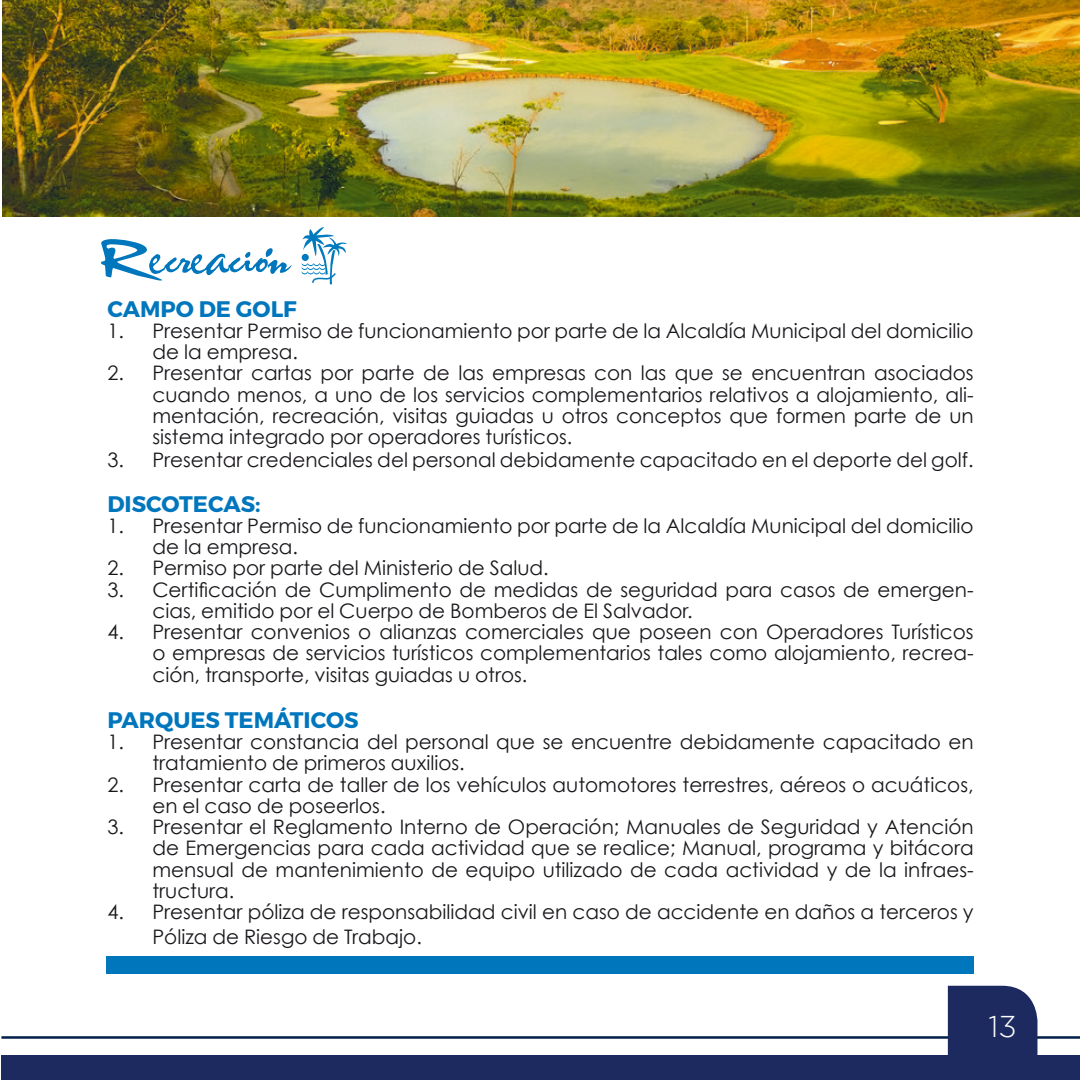
<style>
.page{position:relative;width:1080px;height:1080px;background:#fff}
.page>*{position:absolute;margin:0;border:0;box-sizing:border-box;transform-origin:0 0}
.t1{font:300 30px "Gotham";color:#fff}
.t2{font:22.5px "Trueno Bd";color:#0076bd}
.t3{font:20px/21.2px "Century Gothic";color:#1a171c}
</style>
<div class="page">
<img style="left:2px;top:0;width:1078px;height:216px">
<svg style="left:302px;top:227px;width:45px;height:57px"></svg>
<svg style="left:101px;top:239px;width:191px;height:42px"></svg>
<div style="left:106px;top:957px;width:868px;height:17px;background:#0076bd"></div>
<hr style="left:1px;top:1036px;width:1079px;height:3px;background:#001f49">
<div style="left:1px;top:1056px;width:1079px;height:24px;background:#1d2a5f"></div>
<div style="left:948px;top:986px;width:89px;height:70px;background:#1d2a5f"></div>
<p class="t2" style="left:107px;top:295px;width:191px">CAMPO DE GOLF</p>
<p class="t3" style="left:152px;top:320px;width:823px;text-indent:-45px">1. Presentar Permiso de funcionamiento por parte de la Alcaldía Municipal del domicilio de la empresa.</p>
<p class="t3" style="left:152px;top:362px;width:823px;text-align:justify;text-indent:-45px">2. Presentar cartas por parte de las empresas con las que se encuentran asociados cuando menos, a uno de los servicios complementarios relativos a alojamiento, ali&shy;mentación, recreación, visitas guiadas u otros conceptos que formen parte de un sistema integrado por operadores turísticos.</p>
<p class="t3" style="left:107px;top:448px;width:868px">3. Presentar credenciales del personal debidamente capacitado en el deporte del golf.</p>
<p class="t2" style="left:107px;top:490px;width:155px">DISCOTECAS:</p>
<p class="t3" style="left:152px;top:515px;width:823px;text-indent:-45px">1. Presentar Permiso de funcionamiento por parte de la Alcaldía Municipal del domicilio de la empresa.</p>
<p class="t3" style="left:107px;top:557px;width:443px">2. Permiso por parte del Ministerio de Salud.</p>
<p class="t3" style="left:152px;top:578px;width:823px;text-indent:-45px">3. Certificación de Cumplimento de medidas de seguridad para casos de emergen&shy;cias, emitido por el Cuerpo de Bomberos de El Salvador.</p>
<p class="t3" style="left:152px;top:621px;width:823px;text-align:justify;text-indent:-45px">4. Presentar convenios o alianzas comerciales que poseen con Operadores Turísticos o empresas de servicios turísticos complementarios tales como alojamiento, recrea&shy;ción, transporte, visitas guiadas u otros.</p>
<p class="t2" style="left:107px;top:706px;width:253px">PARQUES TEMÁTICOS</p>
<p class="t3" style="left:152px;top:731px;width:823px;text-indent:-45px">1. Presentar constancia del personal que se encuentre debidamente capacitado en tratamiento de primeros auxilios.</p>
<p class="t3" style="left:152px;top:773px;width:823px;text-indent:-45px">2. Presentar carta de taller de los vehículos automotores terrestres, aéreos o acuáticos, en el caso de poseerlos.</p>
<p class="t3" style="left:152px;top:816px;width:823px;text-align:justify;text-indent:-45px">3. Presentar el Reglamento Interno de Operación; Manuales de Seguridad y Atención de Emergencias para cada actividad que se realice; Manual, programa y bitácora mensual de mantenimiento de equipo utilizado de cada actividad y de la infraes&shy;tructura.</p>
<p class="t3" style="left:152px;top:899px;width:823px;line-height:24.5px;text-indent:-45px">4. Presentar póliza de responsabilidad civil en caso de accidente en daños a terceros y<br>Póliza de Riesgo de Trabajo.</p>
<h1 class="t1" style="left:989px;top:1010px;width:30px">13</h1>
</div>
